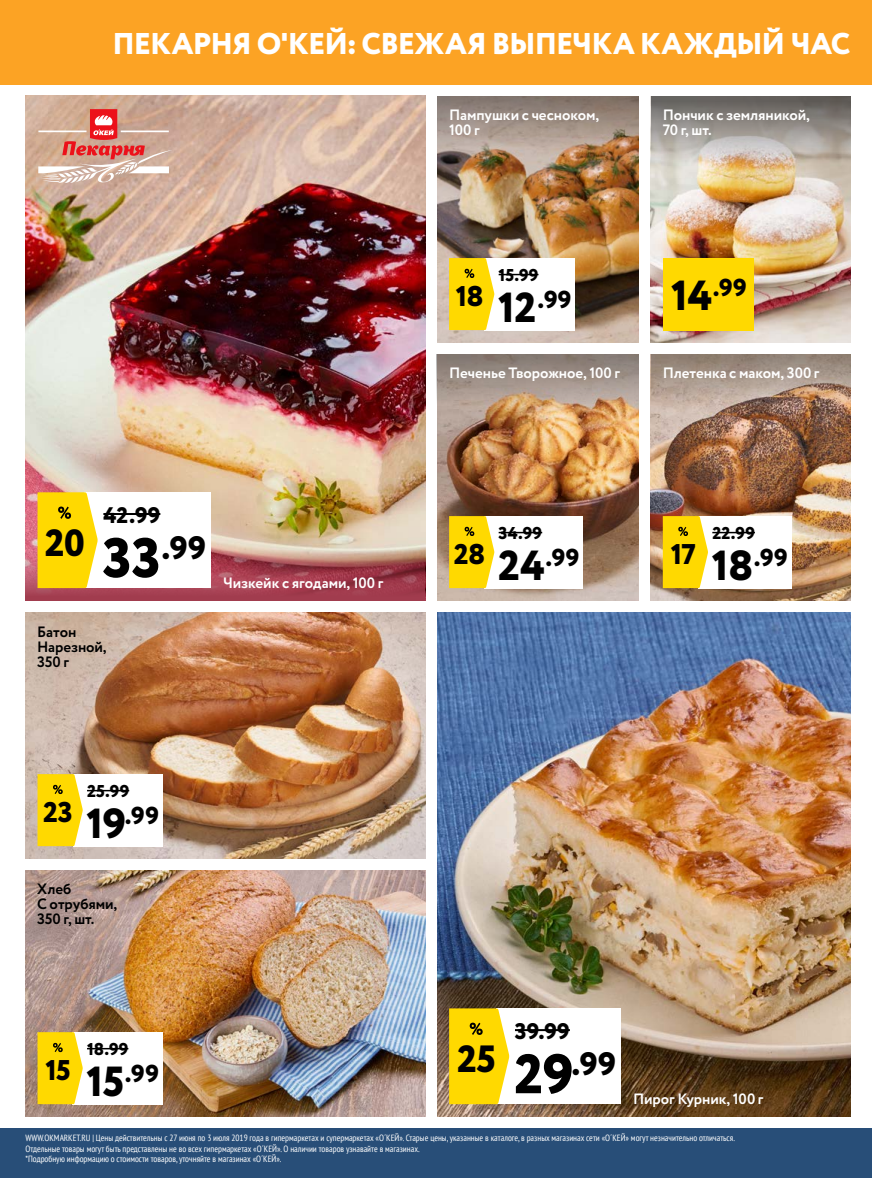
<style>
.page{position:relative;width:872px;height:1178px;background:#fff}
.page>*{position:absolute;margin:0;border:0;box-sizing:border-box;transform-origin:0 0}
.t1{font:800 37.95px "Circe";color:#000}
.t2{font:800 32.4px "Circe";color:#000}
.t3{font:800 30px "Circe";letter-spacing:-.025em;color:#fff}
.t4{font:800 28.5px "Circe";letter-spacing:-.02em;color:#000}
.t5{font:800 24.45px "Circe";letter-spacing:.01em;color:#000}
.t6{font:800 22.5px "Circe";letter-spacing:.01em;color:#000}
.t7{font:800 17.1px "Circe";letter-spacing:.01em;color:#000}
.t8{font:700 15px/15px "Circe";letter-spacing:-.005em;color:#fff}
.t9{font:700 15px/15px "Circe";letter-spacing:-.005em;color:#000}
.t10{font:condensed 9px/10.5px "PT Sans";color:#fff}
.s1{font-size:55.5px}
.s2{font-size:42px}
</style>
<div class="page">
<img style="left:26px;top:612px;width:399px;height:246px">
<img style="left:26px;top:870px;width:399px;height:246px">
<img style="left:437px;top:612px;width:413px;height:504px">
<img style="left:651px;top:176px;width:199px;height:166px">
<img style="left:651px;top:414px;width:199px;height:186px">
<img style="left:437px;top:156px;width:202px;height:186px">
<img style="left:437px;top:414px;width:202px;height:186px">
<img style="left:26px;top:95px;width:399px;height:445px">
<svg style="left:26px;top:540px;width:399px;height:60px;background:#b06167"></svg>
<svg style="left:651px;top:96px;width:199px;height:80px;background:#a69d93"></svg>
<svg style="left:651px;top:354px;width:199px;height:60px;background:#a69082"></svg>
<svg style="left:437px;top:96px;width:202px;height:60px;background:#a08c7e"></svg>
<svg style="left:437px;top:354px;width:202px;height:60px;background:#a79282"></svg>
<div style="left:73px;top:774px;width:89px;height:72px;background:#fff"></div>
<hr style="left:87px;top:790px;width:42px;height:1px;background:#000">
<svg style="left:38px;top:774px;width:45px;height:72px;background:#fbd919"></svg>
<div style="left:73px;top:1032px;width:90px;height:72px;background:#fff"></div>
<hr style="left:87px;top:1048px;width:41px;height:1px;background:#000">
<svg style="left:38px;top:1032px;width:45px;height:72px;background:#fbd919"></svg>
<div style="left:0;top:1128px;width:872px;height:50px;background:#284e78"></div>
<div style="left:85px;top:492px;width:126px;height:96px;background:#fff"></div>
<hr style="left:103px;top:513px;width:57px;height:2px;background:#000">
<svg style="left:38px;top:492px;width:60px;height:96px;background:#fbd919"></svg>
<div style="left:496px;top:1008px;width:125px;height:96px;background:#fff"></div>
<hr style="left:515px;top:1029px;width:55px;height:2px;background:#000">
<svg style="left:449px;top:1008px;width:60px;height:96px;background:#fad816"></svg>
<div style="left:698px;top:516px;width:93px;height:72px;background:#fff"></div>
<hr style="left:712px;top:532px;width:43px;height:1px;background:#000">
<svg style="left:663px;top:516px;width:45px;height:72px;background:#fbd917"></svg>
<div style="left:484px;top:516px;width:99px;height:72px;background:#fff"></div>
<hr style="left:498px;top:532px;width:44px;height:1px;background:#000">
<svg style="left:449px;top:516px;width:45px;height:72px;background:#fbd816"></svg>
<div style="left:484px;top:258px;width:91px;height:72px;background:#fff"></div>
<hr style="left:498px;top:274px;width:40px;height:1px;background:#000">
<svg style="left:449px;top:258px;width:45px;height:72px;background:#fbd916"></svg>
<div style="left:663px;top:258px;width:90px;height:72px;background:#ffd900"></div>
<div style="left:0;top:0;width:872px;height:84px;background:#fca324"></div>
<svg style="left:38px;top:109px;width:135px;height:77px;background:#d7a293"></svg>
<h3 class="t3" style="left:112px;top:23px;width:739px">ПЕКАРНЯ О'КЕЙ: СВЕЖАЯ ВЫПЕЧКА КАЖДЫЙ ЧАС</h3>
<h1 class="t1" style="left:45px;top:517px;width:41px">20</h1>
<h3 class="t6" style="left:103px;top:500px;width:58px">42.99</h3>
<h2 class="t2" style="left:103px;top:526px;width:105px"><span class="s1">33</span>.99</h2>
<h3 class="t9" style="left:37px;top:625px;width:71px">Батон<br>Нарезной,<br>350 г</h3>
<h3 class="t8" style="left:223px;top:576px;width:162px">Чизкейк с ягодами, 100 г</h3>
<h3 class="t4" style="left:43px;top:793px;width:31px">23</h3>
<h3 class="t7" style="left:87px;top:780px;width:44px">25.99</h3>
<h3 class="t5" style="left:86px;top:799px;width:74px"><span class="s2">19</span>.99</h3>
<h3 class="t9" style="left:37px;top:882px;width:81px">Хлеб<br>С отрубями,<br>350 г, шт.</h3>
<h3 class="t4" style="left:45px;top:1051px;width:27px">15</h3>
<h3 class="t7" style="left:87px;top:1038px;width:43px">18.99</h3>
<h3 class="t5" style="left:86px;top:1057px;width:74px"><span class="s2">15</span>.99</h3>
<h3 class="t8" style="left:449px;top:108px;width:152px">Пампушки с чесноком,<br>100 г</h3>
<h3 class="t8" style="left:663px;top:108px;width:149px">Пончик с земляникой,<br>70 г, шт.</h3>
<h3 class="t4" style="left:456px;top:277px;width:29px">18</h3>
<h3 class="t7" style="left:498px;top:264px;width:41px">15.99</h3>
<h3 class="t5" style="left:498px;top:283px;width:75px"><span class="s2">12</span>.99</h3>
<h3 class="t8" style="left:449px;top:366px;width:172px">Печенье Творожное, 100 г</h3>
<h3 class="t5" style="left:671px;top:271px;width:77px"><span class="s2">14</span>.99</h3>
<h3 class="t8" style="left:663px;top:366px;width:158px">Плетенка с маком, 300 г</h3>
<h3 class="t4" style="left:454px;top:535px;width:33px">28</h3>
<h3 class="t7" style="left:498px;top:522px;width:45px">34.99</h3>
<h3 class="t5" style="left:498px;top:541px;width:83px"><span class="s2">24</span>.99</h3>
<h3 class="t4" style="left:671px;top:535px;width:27px">17</h3>
<h3 class="t7" style="left:712px;top:522px;width:44px">22.99</h3>
<h3 class="t5" style="left:711px;top:541px;width:78px"><span class="s2">18</span>.99</h3>
<h1 class="t1" style="left:457px;top:1033px;width:40px">25</h1>
<h3 class="t6" style="left:515px;top:1016px;width:56px">39.99</h3>
<h2 class="t2" style="left:514px;top:1042px;width:104px"><span class="s1">29</span>.99</h2>
<h3 class="t8" style="left:633px;top:1092px;width:132px">Пирог Курник, 100 г</h3>
<p class="t10" style="left:26px;top:1132px;width:711px">WWW.OKMARKET.RU | Цены действительны с 27 июня по 3 июля 2019 года в гипермаркетах и супермаркетах «О´КЕЙ». Старые цены, указанные в каталоге, в разных магазинах сети «О´КЕЙ» могут незначительно отличаться.<br>Отдельные товары могут быть представлены не во всех гипермаркетах «О´КЕЙ». О наличии товаров узнавайте в магазинах.<br>*Подробную информацию о стоимости товаров, уточняйте в магазинах «О´КЕЙ».</p>
</div>
